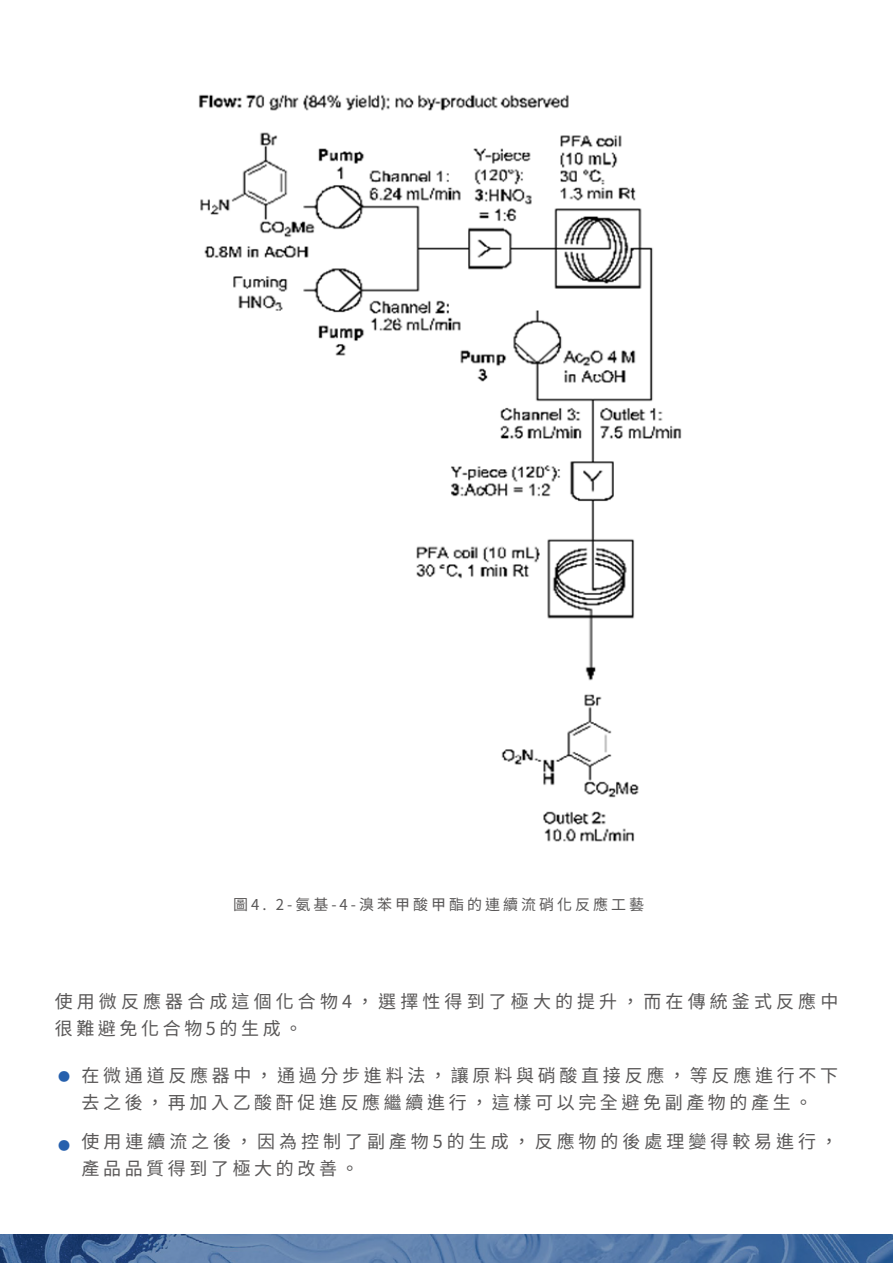
<style>
.page{position:relative;width:893px;height:1263px;background:#fff}
.page>*{position:absolute;margin:0;border:0;box-sizing:border-box;transform-origin:0 0}
.t1{font:18px/27px "Noto Sans CJ Ktc";letter-spacing:.205em;color:#595757}
.t2{font:18px/27px "Noto Sans CJ Ktc";letter-spacing:.23em;color:#595757}
.t3{font:15px "Noto Sans CJ Ktc";letter-spacing:.2em;color:#595757}
.t4{font:12px "Noto Sans CJ Ktc";color:#2660ad}
</style>
<div class="page">
<img style="left:0;top:1235px;width:893px;height:28px">
<img style="left:199px;top:94px;width:483px;height:748px">
<p class="t3" style="left:233px;top:896px;width:413px">圖4. 2-氨基-4-溴苯甲酸甲酯的連續流硝化反應工藝</p>
<p class="t2" style="left:55px;top:988px;width:785px">使用微反應器合成這個化合物4，選擇性得到了極大的提升，而在傳統釜式反應中很難避免化合物5的生成。</p>
<p class="t1" style="left:81px;top:1063px;width:758px">在微通道反應器中，通過分步進料法，讓原料與硝酸直接反應，等反應進行不下去之後，再加入乙酸酐促進反應繼續進行，這樣可以完全避免副產物的產生。</p>
<p class="t1" style="left:81px;top:1129px;width:758px">使用連續流之後，因為控制了副產物5的生成，反應物的後處理變得較易進行，產品品質得到了極大的改善。</p>
<p class="t4" style="left:58px;top:1070px;width:13px">●</p>
<p class="t4" style="left:58px;top:1139px;width:13px">●</p>
</div>
